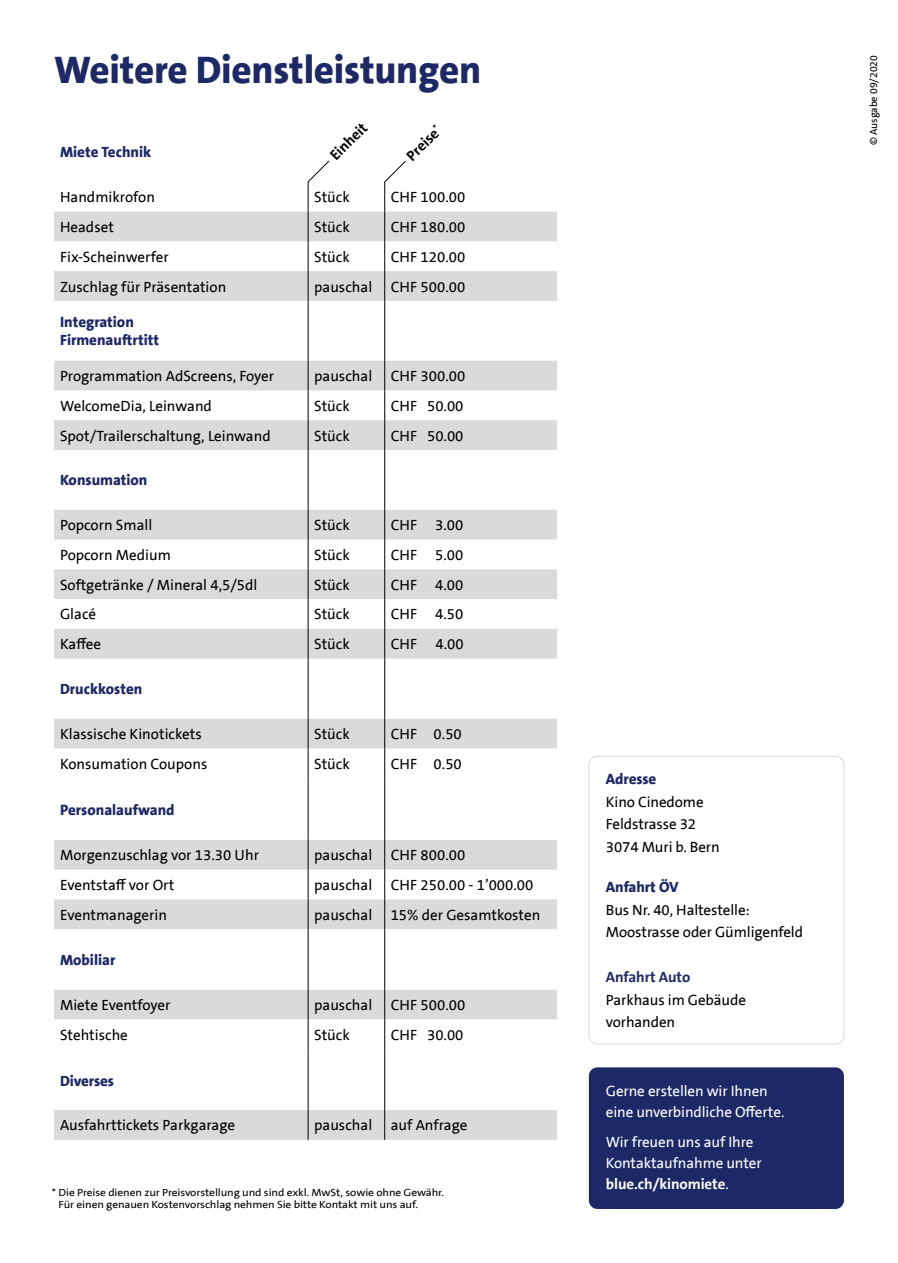
<style>
.page{position:relative;width:898px;height:1263px;background:#fff}
.page>*{position:absolute;margin:0;border:0;box-sizing:border-box;transform-origin:0 0}
.t1{font:800 39px "The Sans B8";letter-spacing:-.005em;color:#1d2866}
.t2{font:15px/22.5px "The Sans B5";color:#000}
.t3{font:800 15px/18px "The Sans B8";color:#1d2866}
.t4{font:15px/21px "The Sans B5";letter-spacing:-.005em;color:#fff}
.t5{font:700 15px "The Sans B7";letter-spacing:-.005em;color:#fff}
.t6{font:700 15px "The Sans B7";color:#000}
.t7{font:700 15px "The Sans B7";letter-spacing:-.005em;color:#1d2866}
.t8{font:10.5px/12.6px "The Sans B5";letter-spacing:-.01em;color:#000;scale:1.09 1}
.t9{font:10.5px "The Sans B5";letter-spacing:-.01em;color:#000}
.s1{font-family:"The Sans B5";font-weight:400}
</style>
<div class="page">
<svg style="left:54px;top:212px;width:503px;height:928px"></svg>
<hr style="left:308px;top:182px;width:1px;height:30px;background:#000">
<hr style="left:384px;top:182px;width:1px;height:30px;background:#000">
<svg style="left:308px;top:212px;width:1px;height:29px"></svg>
<svg style="left:384px;top:212px;width:1px;height:29px"></svg>
<hr style="left:308px;top:241px;width:1px;height:30px;background:#000">
<hr style="left:384px;top:241px;width:1px;height:30px;background:#000">
<hr style="left:308px;top:271px;width:1px;height:30px;background:#000">
<hr style="left:384px;top:271px;width:1px;height:30px;background:#000">
<hr style="left:308px;top:301px;width:1px;height:60px;background:#000">
<hr style="left:384px;top:301px;width:1px;height:60px;background:#000">
<svg style="left:308px;top:361px;width:1px;height:29px"></svg>
<svg style="left:384px;top:361px;width:1px;height:29px"></svg>
<hr style="left:308px;top:390px;width:1px;height:30px;background:#000">
<hr style="left:384px;top:390px;width:1px;height:30px;background:#000">
<hr style="left:308px;top:420px;width:1px;height:30px;background:#000">
<hr style="left:384px;top:420px;width:1px;height:30px;background:#000">
<hr style="left:308px;top:450px;width:1px;height:60px;background:#000">
<hr style="left:384px;top:450px;width:1px;height:60px;background:#000">
<svg style="left:308px;top:510px;width:1px;height:29px"></svg>
<svg style="left:384px;top:510px;width:1px;height:29px"></svg>
<hr style="left:308px;top:539px;width:1px;height:30px;background:#000">
<hr style="left:384px;top:539px;width:1px;height:30px;background:#000">
<hr style="left:308px;top:569px;width:1px;height:30px;background:#000">
<hr style="left:384px;top:569px;width:1px;height:30px;background:#000">
<hr style="left:308px;top:599px;width:1px;height:30px;background:#000">
<hr style="left:384px;top:599px;width:1px;height:30px;background:#000">
<svg style="left:308px;top:629px;width:1px;height:29px"></svg>
<svg style="left:384px;top:629px;width:1px;height:29px"></svg>
<hr style="left:308px;top:658px;width:1px;height:61px;background:#000">
<hr style="left:384px;top:658px;width:1px;height:61px;background:#000">
<svg style="left:308px;top:719px;width:1px;height:29px"></svg>
<svg style="left:384px;top:719px;width:1px;height:29px"></svg>
<hr style="left:308px;top:748px;width:1px;height:30px;background:#000">
<hr style="left:384px;top:748px;width:1px;height:30px;background:#000">
<hr style="left:308px;top:778px;width:1px;height:62px;background:#000">
<hr style="left:384px;top:778px;width:1px;height:62px;background:#000">
<hr style="left:308px;top:840px;width:1px;height:30px;background:#000">
<hr style="left:384px;top:840px;width:1px;height:30px;background:#000">
<svg style="left:308px;top:870px;width:1px;height:29px"></svg>
<svg style="left:384px;top:870px;width:1px;height:29px"></svg>
<hr style="left:308px;top:899px;width:1px;height:30px;background:#000">
<hr style="left:384px;top:899px;width:1px;height:30px;background:#000">
<hr style="left:308px;top:929px;width:1px;height:61px;background:#000">
<hr style="left:384px;top:929px;width:1px;height:61px;background:#000">
<svg style="left:308px;top:990px;width:1px;height:29px"></svg>
<svg style="left:384px;top:990px;width:1px;height:29px"></svg>
<hr style="left:308px;top:1019px;width:1px;height:31px;background:#000">
<hr style="left:384px;top:1019px;width:1px;height:31px;background:#000">
<hr style="left:308px;top:1050px;width:1px;height:60px;background:#000">
<hr style="left:384px;top:1050px;width:1px;height:60px;background:#000">
<hr style="left:308px;top:1110px;width:1px;height:30px;background:#000">
<hr style="left:384px;top:1110px;width:1px;height:30px;background:#000">
<svg style="left:307px;top:160px;width:22px;height:22px"></svg>
<svg style="left:384px;top:161px;width:22px;height:22px"></svg>
<div style="left:588px;top:756px;width:256px;height:288px;border:1px solid #dadada;border-radius:9px"></div>
<div style="left:588px;top:1067px;width:255px;height:142px;background:#1d2866;border-radius:9px"></div>
<h1 class="t1" style="left:54px;top:45px;width:428px">Weitere Dienstleistungen</h1>
<p class="t6" style="left:325px;top:151px;width:47px;rotate:-45deg">Einheit</p>
<p class="t6" style="left:402px;top:151px;width:44px;rotate:-45deg">Preise<sup>*</sup></p>
<p class="t3" style="left:60px;top:143px;width:93px">Miete Technik</p>
<p class="t2" style="left:60px;top:186px;width:96px">Handmikrofon</p>
<p class="t2" style="left:314px;top:186px;width:37px">Stück</p>
<p class="t2" style="left:390px;top:186px;width:76px">CHF 100.00</p>
<p class="t2" style="left:60px;top:216px;width:55px">Headset</p>
<p class="t2" style="left:314px;top:216px;width:37px">Stück</p>
<p class="t2" style="left:390px;top:216px;width:76px">CHF 180.00</p>
<p class="t2" style="left:60px;top:246px;width:110px">Fix-Scheinwerfer</p>
<p class="t2" style="left:314px;top:246px;width:37px">Stück</p>
<p class="t2" style="left:390px;top:246px;width:76px">CHF 120.00</p>
<p class="t2" style="left:60px;top:275px;width:168px">Zuschlag für Präsentation</p>
<p class="t2" style="left:314px;top:275px;width:153px">pauschal CHF 500.00</p>
<p class="t3" style="left:60px;top:313px;width:101px">Integration<br>Firmenauftrtitt</p>
<p class="t2" style="left:60px;top:365px;width:215px">Programmation AdScreens, Foyer</p>
<p class="t2" style="left:314px;top:365px;width:153px">pauschal CHF 300.00</p>
<p class="t2" style="left:60px;top:395px;width:153px">WelcomeDia, Leinwand</p>
<p class="t2" style="left:314px;top:395px;width:37px">Stück</p>
<p class="t2" style="left:390px;top:395px;width:74px">CHF 50.00</p>
<p class="t2" style="left:60px;top:424px;width:212px">Spot/Trailerschaltung, Leinwand</p>
<p class="t2" style="left:314px;top:424px;width:37px">Stück</p>
<p class="t2" style="left:390px;top:424px;width:74px">CHF 50.00</p>
<p class="t3" style="left:60px;top:471px;width:89px">Konsumation</p>
<p class="t2" style="left:60px;top:514px;width:94px">Popcorn Small</p>
<p class="t2" style="left:314px;top:514px;width:37px">Stück</p>
<p class="t2" style="left:390px;top:514px;width:74px">CHF 3.00</p>
<p class="t2" style="left:60px;top:544px;width:112px">Popcorn Medium</p>
<p class="t2" style="left:314px;top:544px;width:37px">Stück</p>
<p class="t2" style="left:390px;top:544px;width:74px">CHF 5.00</p>
<p class="t2" style="left:60px;top:573px;width:199px">Softgetränke / Mineral 4,5/5dl</p>
<p class="t2" style="left:314px;top:573px;width:37px">Stück</p>
<p class="t2" style="left:390px;top:573px;width:74px">CHF 4.00</p>
<p class="t2" style="left:60px;top:603px;width:37px">Glacé</p>
<p class="t2" style="left:314px;top:603px;width:37px">Stück</p>
<p class="t2" style="left:390px;top:603px;width:74px">CHF 4.50</p>
<p class="t2" style="left:60px;top:633px;width:43px">Kaffee</p>
<p class="t2" style="left:314px;top:633px;width:37px">Stück</p>
<p class="t2" style="left:390px;top:633px;width:74px">CHF 4.00</p>
<p class="t3" style="left:60px;top:680px;width:84px">Druckkosten</p>
<p class="t2" style="left:60px;top:723px;width:143px">Klassische Kinotickets</p>
<p class="t2" style="left:314px;top:723px;width:37px">Stück</p>
<p class="t2" style="left:390px;top:723px;width:73px">CHF 0.50</p>
<p class="t2" style="left:60px;top:753px;width:149px">Konsumation Coupons</p>
<p class="t2" style="left:314px;top:753px;width:37px">Stück</p>
<p class="t2" style="left:390px;top:753px;width:73px">CHF 0.50</p>
<p class="t3" style="left:60px;top:800px;width:116px">Personalaufwand</p>
<p class="t2" style="left:60px;top:844px;width:200px">Morgenzuschlag vor 13.30 Uhr</p>
<p class="t2" style="left:314px;top:844px;width:153px">pauschal CHF 800.00</p>
<p class="t2" style="left:60px;top:874px;width:116px">Eventstaff vor Ort</p>
<p class="t2" style="left:314px;top:874px;width:221px">pauschal CHF 250.00 - 1’000.00</p>
<p class="t2" style="left:60px;top:903px;width:108px">Eventmanagerin</p>
<p class="t2" style="left:314px;top:903px;width:228px">pauschal 15% der Gesamtkosten</p>
<p class="t3" style="left:60px;top:951px;width:57px">Mobiliar</p>
<p class="t2" style="left:60px;top:994px;width:112px">Miete Eventfoyer</p>
<p class="t2" style="left:314px;top:994px;width:153px">pauschal CHF 500.00</p>
<p class="t2" style="left:60px;top:1024px;width:69px">Stehtische</p>
<p class="t2" style="left:314px;top:1024px;width:37px">Stück</p>
<p class="t2" style="left:390px;top:1024px;width:74px">CHF 30.00</p>
<p class="t3" style="left:60px;top:1072px;width:55px">Diverses</p>
<p class="t2" style="left:60px;top:1114px;width:176px">Ausfahrttickets Parkgarage</p>
<p class="t2" style="left:314px;top:1114px;width:155px">pauschal auf Anfrage</p>
<p class="t8" style="left:59px;top:1186px;width:355px;text-indent:-7px">* Die Preise dienen zur Preisvorstellung und sind exkl. MwSt, sowie ohne Gewähr.<br>Für einen genauen Kostenvorschlag nehmen Sie bitte Kontakt mit uns auf.</p>
<p class="t3" style="left:605px;top:770px;width:52px">Adresse</p>
<p class="t2" style="left:605px;top:791px;width:115px">Kino Cinedome<br>Feldstrasse 32<br>3074 Muri b. Bern</p>
<p class="t3" style="left:605px;top:878px;width:74px">Anfahrt ÖV</p>
<p class="t2" style="left:605px;top:899px;width:198px">Bus Nr. 40, Haltestelle:<br>Moostrasse oder Gümligenfeld</p>
<p class="t7" style="left:605px;top:968px;width:86px">Anfahrt Auto</p>
<p class="t2" style="left:605px;top:989px;width:141px">Parkhaus im Gebäude vorhanden</p>
<p class="t4" style="left:605px;top:1080px;width:180px">Gerne erstellen wir Ihnen eine unverbindliche Offerte.</p>
<p class="t4" style="left:605px;top:1131px;width:157px">Wir freuen uns auf Ihre<br>Kontaktaufnahme unter</p>
<p class="t5" style="left:605px;top:1174px;width:124px">blue.ch/kinomiete<span class="s1">.</span></p>
<p class="t9" style="left:866px;top:145px;width:91px;rotate:-90deg">© Ausgabe 09/2020</p>
</div>
